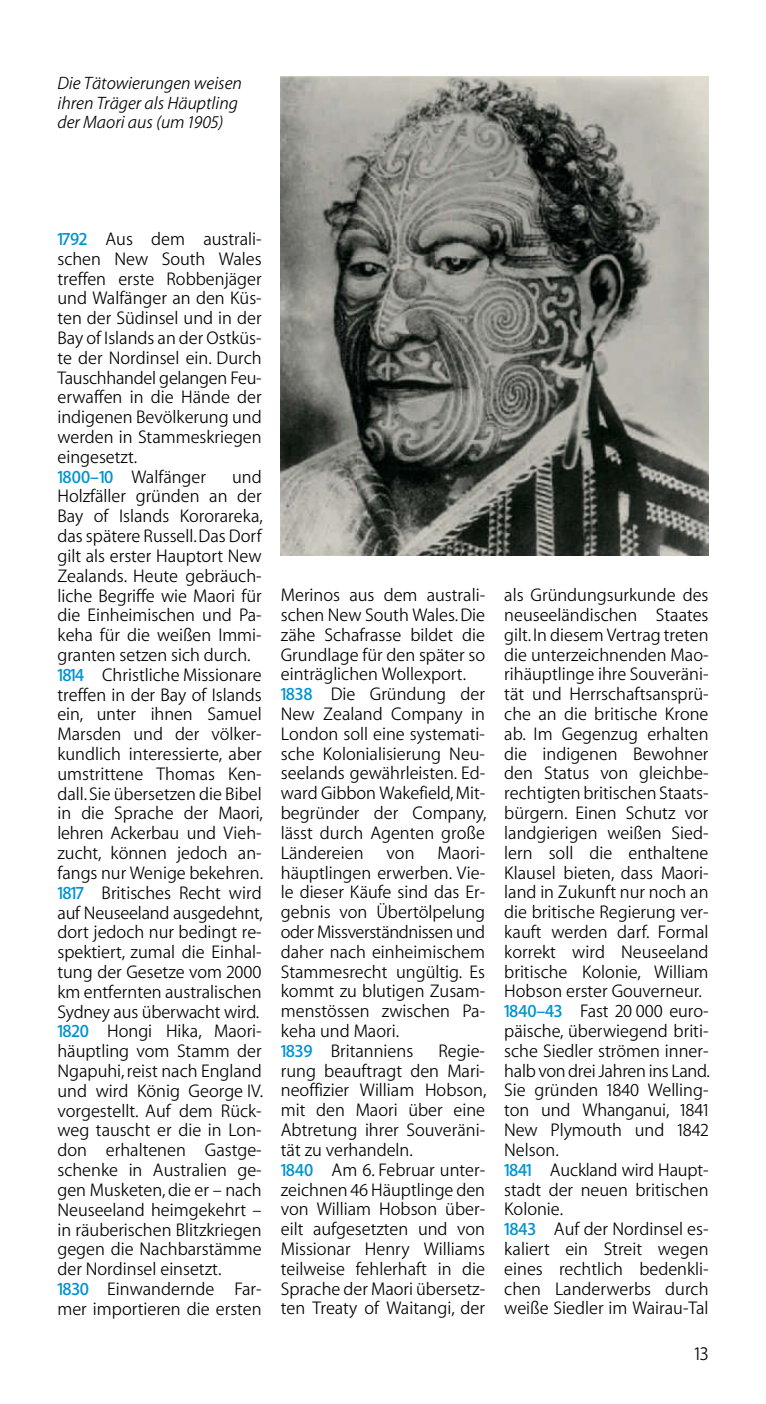
<style>
.page{position:relative;width:766px;height:1404px;background:#fff}
.page>*{position:absolute;margin:0;border:0;box-sizing:border-box;transform-origin:0 0}
.t1{font:300 19.35px "ADAC Myriad OT";color:#000}
.t2{font:300 18.45px/19.8px "ADAC Myriad OT";color:#000}
.t3{font:italic 300 18px/19.3px "ADAC Myriad OT";color:#000}
.s1{font-weight:700;color:#0093d2}
</style>
<div class="page">
<img style="left:281px;top:77px;width:427px;height:478px">
<p class="t3" style="left:57px;top:74px;width:186px">Die Tätowierungen weisen ihren Träger als Häuptling der Maori aus (um 1905)</p>
<p class="t2" style="left:57px;top:229px;width:206px"><span class="s1">1792</span> Aus dem australi&shy;schen New South Wales treffen erste Robbenjäger und Walfänger an den Küs&shy;ten der Südinsel und in der<br>Bay of Islands an der Ostküs&shy;te der Nordinsel ein. Durch<br>Tauschhandel gelangen Feu&shy;erwaffen in die Hände der indigenen Bevölkerung und werden in Stammeskriegen eingesetzt.<br><span class="s1">1800–10</span> Walfänger</p>
<p class="t2" style="left:57px;top:467px;width:207px;text-indent:175px">und<br>Holzfäller gründen an der<br>Bay of Islands Kororareka, das spätere Russell. Das Dorf gilt als erster Hauptort New<br>Zealands. Heute gebräuch&shy;liche Begriffe wie Maori für die Einheimischen und Pa&shy;keha für die weißen Immi&shy;granten setzen sich durch.<br><span class="s1">1814</span> Christliche Missionare treffen in der Bay of Islands ein, unter ihnen Samuel<br>Marsden und der völker&shy;kundlich interessierte, aber umstrittene Thomas Ken&shy;dall. Sie übersetzen die Bibel in die Sprache der Maori, lehren Ackerbau und Vieh&shy;zucht, können jedoch an&shy;fangs nur Wenige bekehren.<br><span class="s1">1817</span> Britisches Recht wird auf Neuseeland ausgedehnt, dort jedoch nur bedingt re&shy;spektiert, zumal die Einhal&shy;tung der Gesetze vom 2000 km entfernten australischen<br>Sydney aus überwacht wird.<br><span class="s1">1820</span> Hongi Hika, Maori&shy;häuptling vom Stamm der<br>Ngapuhi, reist nach England und wird König George IV. vorgestellt. Auf dem Rück&shy;weg tauscht er die in Lon&shy;don erhaltenen Gastge&shy;schenke in Australien ge&shy;gen Musketen, die er – nach<br>Neuseeland heimgekehrt – in räuberischen Blitzkriegen gegen die Nachbarstämme der Nordinsel einsetzt.<br><span class="s1">1830</span> Einwandernde Far&shy;mer importieren die ersten</p>
<p class="t2" style="left:281px;top:585px;width:207px">Merinos aus dem australi&shy;schen New South Wales. Die zähe Schafrasse bildet die<br>Grundlage für den später so einträglichen Wollexport.<br><span class="s1">1838</span> Die Gründung der<br>New Zealand Company in<br>London soll eine systemati&shy;sche Kolonialisierung Neu&shy;seelands gewährleisten. Ed&shy;ward Gibbon Wakefield, Mit&shy;begründer der Company, lässt durch Agenten große<br>Ländereien</p>
<p class="t2" style="left:281px;top:842px;width:206px;text-indent:157px">Maori&shy;häuptlingen erwerben. Vie&shy;le dieser Käufe sind das Er&shy;gebnis von Übertölpelung oder Missverständnissen und daher nach einheimischem<br>Stammesrecht ungültig. Es kommt zu blutigen Zusam&shy;menstössen zwischen Pa&shy;keha und Maori.<br><span class="s1">1839</span> Britanniens</p>
<p class="t2" style="left:386px;top:842px;width:29px">von</p>
<p class="t2" style="left:281px;top:1040px;width:207px;text-indent:158px">Regie&shy;rung beauftragt den Mari&shy;neoffizier William Hobson, mit den Maori über eine<br>Abtretung ihrer Souveräni&shy;tät zu verhandeln.<br><span class="s1">1840</span> Am 6. Februar unter&shy;zeichnen 46 Häuptlinge den von William Hobson über&shy;eilt aufgesetzten und von<br>Missionar Henry Williams teilweise fehlerhaft in die<br>Sprache der Maori übersetz&shy;ten Treaty of Waitangi, der</p>
<p class="t2" style="left:504px;top:585px;width:207px">als Gründungsurkunde des neuseeländischen Staates gilt. In diesem Vertrag treten die unterzeichnenden Mao&shy;rihäuptlinge ihre Souveräni&shy;tät und Herrschaftsansprü&shy;che an die britische Krone ab. Im Gegenzug erhalten die indigenen Bewohner den Status von gleichbe&shy;rechtigten britischen Staats&shy;bürgern. Einen Schutz vor landgierigen weißen Sied&shy;lern soll die enthaltene<br>Klausel bieten, dass Maori&shy;land in Zukunft nur noch an die britische Regierung ver&shy;kauft werden darf. Formal korrekt wird Neuseeland britische Kolonie, William<br>Hobson erster Gouverneur.<br><span class="s1">1840–43</span> Fast 20 000 euro&shy;päische, überwiegend briti&shy;sche Siedler strömen inner&shy;halb von drei Jahren ins Land.<br>Sie gründen 1840 Welling&shy;ton und Whanganui, 1841<br>New Plymouth und 1842<br>Nelson.<br><span class="s1">1841</span> Auckland wird Haupt&shy;stadt der neuen britischen<br>Kolonie.<br><span class="s1">1843</span> Auf der Nordinsel es&shy;kaliert ein Streit wegen eines rechtlich bedenkli&shy;chen Landerwerbs durch weiße Siedler im Wairau-Tal</p>
<p class="t1" style="left:694px;top:1342px;width:16px">13</p>
</div>
